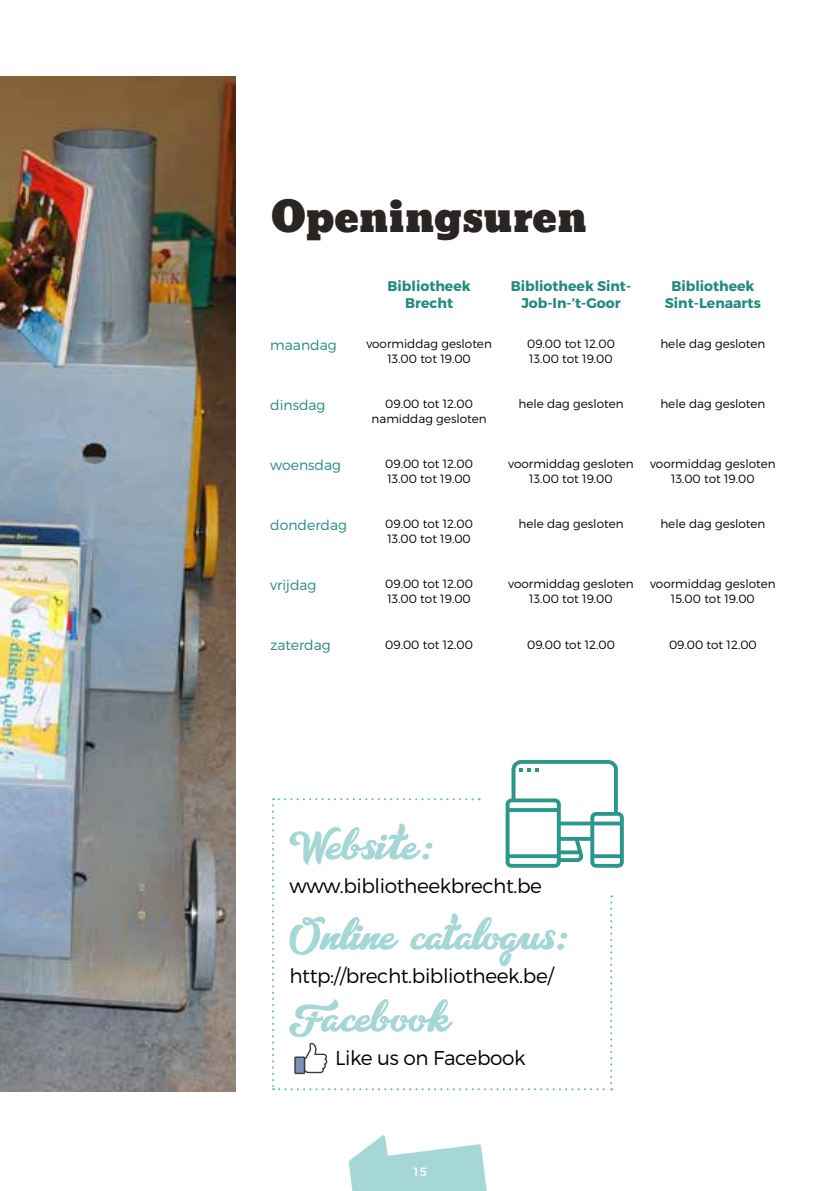
<style>
.page{position:relative;width:840px;height:1191px;background:#fff}
.page>*{position:absolute;margin:0;border:0;box-sizing:border-box;transform-origin:0 0}
.t1{font:60px "Letter Craft Deco";letter-spacing:-.255em;color:#a6d7d7}
.t2{font:40.8px "Bevan";color:#2a2522}
.t3{font:300 20px "Montserrat";letter-spacing:-.02em;color:#000}
.t4{font:700 14px/16.8px "Montserrat";color:#228a81;text-align:center}
.t5{font:300 14px "Montserrat";color:#228a81}
.t6{font:300 12px/14.4px "Montserrat";color:#000;text-align:center}
.t7{font:500 12px "Montserrat Alternates";color:#fff}
</style>
<div class="page">
<svg style="left:348px;top:1135px;width:139px;height:56px"></svg>
<img style="left:0;top:77px;width:235px;height:1014px">
<svg style="left:272px;top:760px;width:351px;height:330px"></svg>
<h2 class="t2" style="left:271px;top:185px;width:317px">Openingsuren</h2>
<p class="t4" style="left:387px;top:278px;width:84px">Bibliotheek<br>Brecht</p>
<p class="t4" style="left:510px;top:278px;width:122px">Bibliotheek Sint-<br>Job-In-’t-Goor</p>
<p class="t4" style="left:664px;top:278px;width:97px">Bibliotheek<br>Sint-Lenaarts</p>
<p class="t5" style="left:270px;top:337px;width:68px">maandag</p>
<p class="t6" style="left:366px;top:336px;width:127px">voormiddag gesloten<br>13.00 tot 19.00</p>
<p class="t6" style="left:527px;top:336px;width:89px;text-align:left">09.00 tot 12.00<br>13.00 tot 19.00</p>
<p class="t6" style="left:660px;top:336px;width:107px">hele dag gesloten</p>
<p class="t5" style="left:270px;top:397px;width:57px">dinsdag</p>
<p class="t6" style="left:371px;top:396px;width:117px">09.00 tot 12.00 namiddag gesloten</p>
<p class="t6" style="left:518px;top:396px;width:107px">hele dag gesloten</p>
<p class="t6" style="left:660px;top:396px;width:107px">hele dag gesloten</p>
<p class="t5" style="left:270px;top:457px;width:72px">woensdag</p>
<p class="t6" style="left:385px;top:457px;width:89px;text-align:left">09.00 tot 12.00<br>13.00 tot 19.00</p>
<p class="t6" style="left:508px;top:457px;width:127px">voormiddag gesloten<br>13.00 tot 19.00</p>
<p class="t6" style="left:649px;top:457px;width:127px">voormiddag gesloten<br>13.00 tot 19.00</p>
<p class="t5" style="left:270px;top:517px;width:78px">donderdag</p>
<p class="t6" style="left:385px;top:517px;width:89px;text-align:left">09.00 tot 12.00<br>13.00 tot 19.00</p>
<p class="t6" style="left:518px;top:517px;width:107px">hele dag gesloten</p>
<p class="t6" style="left:660px;top:517px;width:107px">hele dag gesloten</p>
<p class="t5" style="left:270px;top:577px;width:48px">vrijdag</p>
<p class="t6" style="left:385px;top:577px;width:89px;text-align:left">09.00 tot 12.00<br>13.00 tot 19.00</p>
<p class="t6" style="left:508px;top:577px;width:127px">voormiddag gesloten<br>13.00 tot 19.00</p>
<p class="t6" style="left:649px;top:577px;width:127px">voormiddag gesloten<br>15.00 tot 19.00</p>
<p class="t5" style="left:270px;top:637px;width:62px">zaterdag</p>
<p class="t6" style="left:385px;top:637px;width:89px">09.00 tot 12.00</p>
<p class="t6" style="left:527px;top:637px;width:89px">09.00 tot 12.00</p>
<p class="t6" style="left:668px;top:637px;width:89px">09.00 tot 12.00</p>
<h1 class="t1" style="left:289px;top:822px;width:152px">Website :</h1>
<h3 class="t3" style="left:289px;top:873px;width:254px">www.bibliotheekbrecht.be</h3>
<h1 class="t1" style="left:289px;top:912px;width:287px">Online catalogus :</h1>
<h3 class="t3" style="left:289px;top:963px;width:265px">http://brecht.bibliotheek.be/</h3>
<h1 class="t1" style="left:289px;top:994px;width:173px">Facebook</h1>
<h3 class="t3" style="left:335px;top:1045px;width:192px">Like us on Facebook</h3>
<p class="t7" style="left:412px;top:1161px;width:16px">15</p>
</div>
